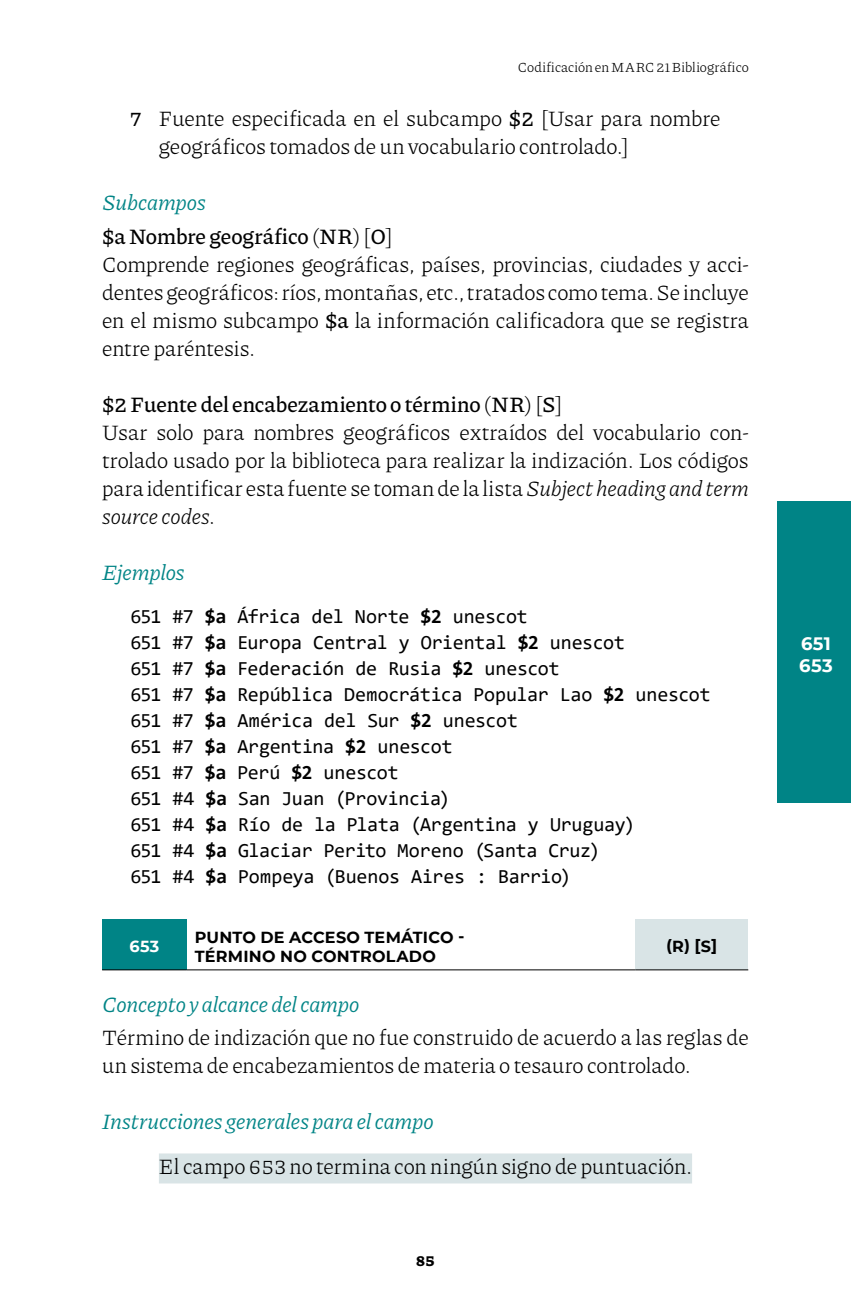
<style>
.page{position:relative;width:851px;height:1304px;background:#fff}
.page>*{position:absolute;margin:0;border:0;box-sizing:border-box;transform-origin:0 0}
.t1{font:300 22px/28px "Piazzolla";color:#000}
.t2{font:italic 22px "Piazzolla";letter-spacing:-.005em;color:#008486}
.t3{font:500 22px/33.6px "Piazzolla";letter-spacing:-.005em;color:#000}
.t4{font:20px/26px "Consolas";letter-spacing:-.02em;color:#000}
.t5{font:700 18px/21.6px "Montserrat";letter-spacing:.02em;color:#fff}
.t6{font:700 16px/19.2px "Montserrat";letter-spacing:.015em;color:#000}
.t7{font:700 16px "Montserrat";color:#fff}
.t8{font:800 16px "Piazzolla";color:#000}
.t9{font:300 14px "Piazzolla";letter-spacing:.03em;color:#000}
.s1{font-weight:500}
.s2{font-weight:400;font-style:italic;color:#008486}
.s3{font-weight:300}
.s4{font-style:italic}
.s5{font-weight:700}
</style>
<div class="page">
<div style="left:777px;top:501px;width:73px;height:302px;background:#008486"></div>
<div style="left:159px;top:1153px;width:533px;height:30px;background:#d9e4e6"></div>
<div style="left:102px;top:919px;width:85px;height:51px;background:#008486"></div>
<div style="left:635px;top:919px;width:113px;height:51px;background:#d9e4e6"></div>
<hr style="left:102px;top:969px;width:85px;height:1px;background:#000">
<hr style="left:187px;top:969px;width:448px;height:1px;background:#000">
<hr style="left:635px;top:969px;width:113px;height:1px;background:#000">
<p class="t9" style="left:518px;top:58px;width:232px">Codificación en MARC 21 Bibliográfico</p>
<p class="t1" style="left:159px;top:104px;width:563px;text-indent:-28px"><span class="s1">7</span> Fuente especificada en el subcampo <span class="s1">$2</span> [Usar para nombre geográficos tomados de un vocabulario controlado.]</p>
<p class="t3" style="left:102px;top:185px;width:293px"><span class="s2">Subcampos<br></span>$a Nombre geográfico <span class="s3">(</span>NR<span class="s3">) [</span>O<span class="s3">]</span></p>
<p class="t1" style="left:102px;top:250px;width:648px;text-align:justify">Comprende regiones geográficas, países, provincias, ciudades y acci&shy;dentes geográficos: ríos, montañas, etc., tratados como tema. Se incluye en el mismo subcampo <span class="s1">$a</span> la información calificadora que se registra entre paréntesis.</p>
<p class="t1" style="left:102px;top:390px;width:648px"><span class="s1">$2 Fuente del encabezamiento o término</span> (<span class="s1">NR</span>) [<span class="s1">S</span>]<br>Usar solo para nombres geográficos extraídos del vocabulario con&shy;trolado usado por la biblioteca para realizar la indización. Los códigos para identificar esta fuente se toman de la lista <span class="s4">Subject heading and term source codes.</span></p>
<p class="t2" style="left:102px;top:559px;width:84px">Ejemplos</p>
<p class="t4" style="left:130px;top:603px;width:582px">651 #7 <span class="s5">$a</span> África del Norte <span class="s5">$2</span> unescot<br>651 #7 <span class="s5">$a</span> Europa Central y Oriental <span class="s5">$2</span> unescot<br>651 #7 <span class="s5">$a</span> Federación de Rusia <span class="s5">$2</span> unescot<br>651 #7 <span class="s5">$a</span> República Democrática Popular Lao <span class="s5">$2</span> unescot 651 #7 <span class="s5">$a</span> América del Sur <span class="s5">$2</span> unescot<br>651 #7 <span class="s5">$a</span> Argentina <span class="s5">$2</span> unescot<br>651 #7 <span class="s5">$a</span> Perú <span class="s5">$2</span> unescot<br>651 #4 <span class="s5">$a</span> San Juan (Provincia)<br>651 #4 <span class="s5">$a</span> Río de la Plata (Argentina y Uruguay)<br>651 #4 <span class="s5">$a</span> Glaciar Perito Moreno (Santa Cruz)<br>651 #4 <span class="s5">$a</span> Pompeya (Buenos Aires : Barrio)</p>
<p class="t6" style="left:195px;top:927px;width:271px">PUNTO DE ACCESO TEMÁTICO -<br>TÉRMINO NO CONTROLADO</p>
<p class="t6" style="left:666px;top:936px;width:53px">(R) [S]</p>
<p class="t2" style="left:102px;top:990px;width:259px">Concepto y alcance del campo</p>
<p class="t1" style="left:102px;top:1023px;width:648px">Término de indización que no fue construido de acuerdo a las reglas de un sistema de encabezamientos de materia o tesauro controlado.</p>
<p class="t2" style="left:102px;top:1108px;width:333px">Instrucciones generales para el campo</p>
<p class="t1" style="left:159px;top:1152px;width:534px">El campo 653 no termina con ningún signo de puntuación.</p>
<p class="t7" style="left:129px;top:935px;width:31px">653</p>
<p class="t8" style="left:416px;top:1249px;width:20px">85</p>
<p class="t5" style="left:799px;top:632px;width:35px">651<br>653</p>
</div>
